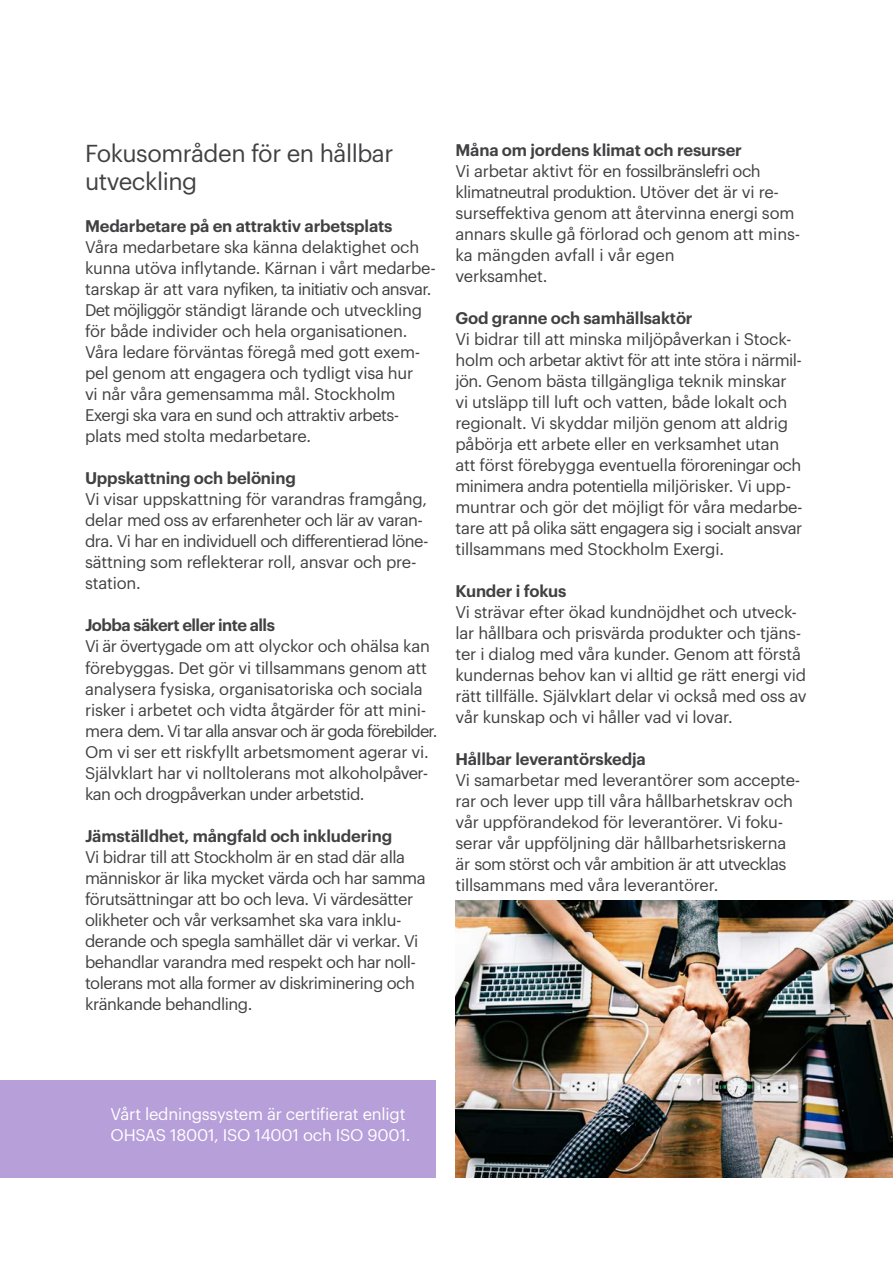
<style>
.page{position:relative;width:893px;height:1263px;background:#fff}
.page>*{position:absolute;margin:0;border:0;box-sizing:border-box;transform-origin:0 0}
.t1{font:24px/28.5px "Graphik";letter-spacing:-.02em;color:#414042}
.t2{font:16.5px/21px "Graphik";letter-spacing:-.015em;color:#414042}
.t3{font:600 16.5px "Graphik";letter-spacing:-.01em;color:#414042}
.t4{font:16.5px/21px "Graphik";letter-spacing:-.015em;color:#fff}
.t5{font:600 16.5px "Graphik";letter-spacing:-.035em;color:#414042}
</style>
<div class="page">
<div style="left:0;top:1080px;width:436px;height:98px;background:#b79fd9"></div>
<img style="left:455px;top:900px;width:438px;height:278px">
<h1 class="t1" style="left:85px;top:137px;width:310px">Fokusområden för en hållbar utveckling</h1>
<p class="t3" style="left:85px;top:214px;width:309px">Medarbetare på en attraktiv arbetsplats</p>
<p class="t2" style="left:85px;top:236px;width:352px">Våra medarbetare ska känna delaktighet och kunna utöva inflytande. Kärnan i vårt medarbe&shy;tarskap är att vara nyfiken, ta initiativ och ansvar.<br>Det möjliggör ständigt lärande och utveckling för både individer och hela organisationen.<br>Våra ledare förväntas föregå med gott exem&shy;pel genom att engagera och tydligt visa hur<br>vi når våra gemensamma mål. Stockholm Exergi ska vara en sund och attraktiv arbets&shy;plats med stolta medarbetare.</p>
<p class="t3" style="left:85px;top:466px;width:212px">Uppskattning och belöning</p>
<p class="t2" style="left:85px;top:488px;width:345px">Vi visar uppskattning för varandras framgång, delar med oss av erfarenheter och lär av varan&shy;dra. Vi har en individuell och differentierad löne&shy;sättning som reflekterar roll, ansvar och pre&shy;station.</p>
<p class="t5" style="left:85px;top:613px;width:191px">Jobba säkert eller inte alls</p>
<p class="t2" style="left:85px;top:635px;width:354px">Vi är övertygade om att olyckor och ohälsa kan förebyggas. Det gör vi tillsammans genom att analysera fysiska, organisatoriska och sociala risker i arbetet och vidta åtgärder för att mini&shy;mera dem. Vi tar alla ansvar och är goda förebilder.<br>Om vi ser ett riskfyllt arbetsmoment agerar vi.<br>Självklart har vi nolltolerans mot alkoholpåver&shy;kan och drogpåverkan under arbetstid.</p>
<p class="t3" style="left:85px;top:823px;width:309px">Jämställdhet, mångfald och inkludering</p>
<p class="t2" style="left:85px;top:845px;width:342px">Vi bidrar till att Stockholm är en stad där alla människor är lika mycket värda och har samma förutsättningar att bo och leva. Vi värdesätter olikheter och vår verksamhet ska vara inklu&shy;derande och spegla samhället där vi verkar. Vi behandlar varandra med respekt och har noll&shy;tolerans mot alla former av diskriminering och kränkande behandling.</p>
<p class="t3" style="left:455px;top:137px;width:288px">Måna om jordens klimat och resurser</p>
<p class="t2" style="left:455px;top:159px;width:346px">Vi arbetar aktivt för en fossilbränslefri och klimatneutral produktion. Utöver det är vi re&shy;surseffektiva genom att återvinna energi som annars skulle gå förlorad och genom att mins&shy;ka mängden avfall i vår egen<br>verksamhet.</p>
<p class="t3" style="left:455px;top:305px;width:239px">God granne och samhällsaktör</p>
<p class="t2" style="left:455px;top:327px;width:349px">Vi bidrar till att minska miljöpåverkan i Stock&shy;holm och arbetar aktivt för att inte störa i närmil&shy;jön. Genom bästa tillgängliga teknik minskar vi utsläpp till luft och vatten, både lokalt och regionalt. Vi skyddar miljön genom att aldrig påbörja ett arbete eller en verksamhet utan att först förebygga eventuella föroreningar och minimera andra potentiella miljörisker. Vi upp&shy;muntrar och gör det möjligt för våra medarbe&shy;tare att på olika sätt engagera sig i socialt ansvar tillsammans med Stockholm Exergi.</p>
<p class="t3" style="left:455px;top:578px;width:112px">Kunder i fokus</p>
<p class="t2" style="left:455px;top:600px;width:353px">Vi strävar efter ökad kundnöjdhet och utveck&shy;lar hållbara och prisvärda produkter och tjäns&shy;ter i dialog med våra kunder. Genom att förstå kundernas behov kan vi alltid ge rätt energi vid rätt tillfälle. Självklart delar vi också med oss av vår kunskap och vi håller vad vi lovar.</p>
<p class="t3" style="left:455px;top:746px;width:192px">Hållbar leverantörskedja</p>
<p class="t2" style="left:455px;top:768px;width:346px">Vi samarbetar med leverantörer som accepte&shy;rar och lever upp till våra hållbarhetskrav och vår uppförandekod för leverantörer. Vi foku&shy;serar vår uppföljning där hållbarhetsriskerna är som störst och vår ambition är att utvecklas tillsammans med våra leverantörer.</p>
<p class="t4" style="left:111px;top:1102px;width:301px">Vårt ledningssystem är certifierat enligt<br>OHSAS 18001, ISO 14001 och ISO 9001.</p>
</div>
